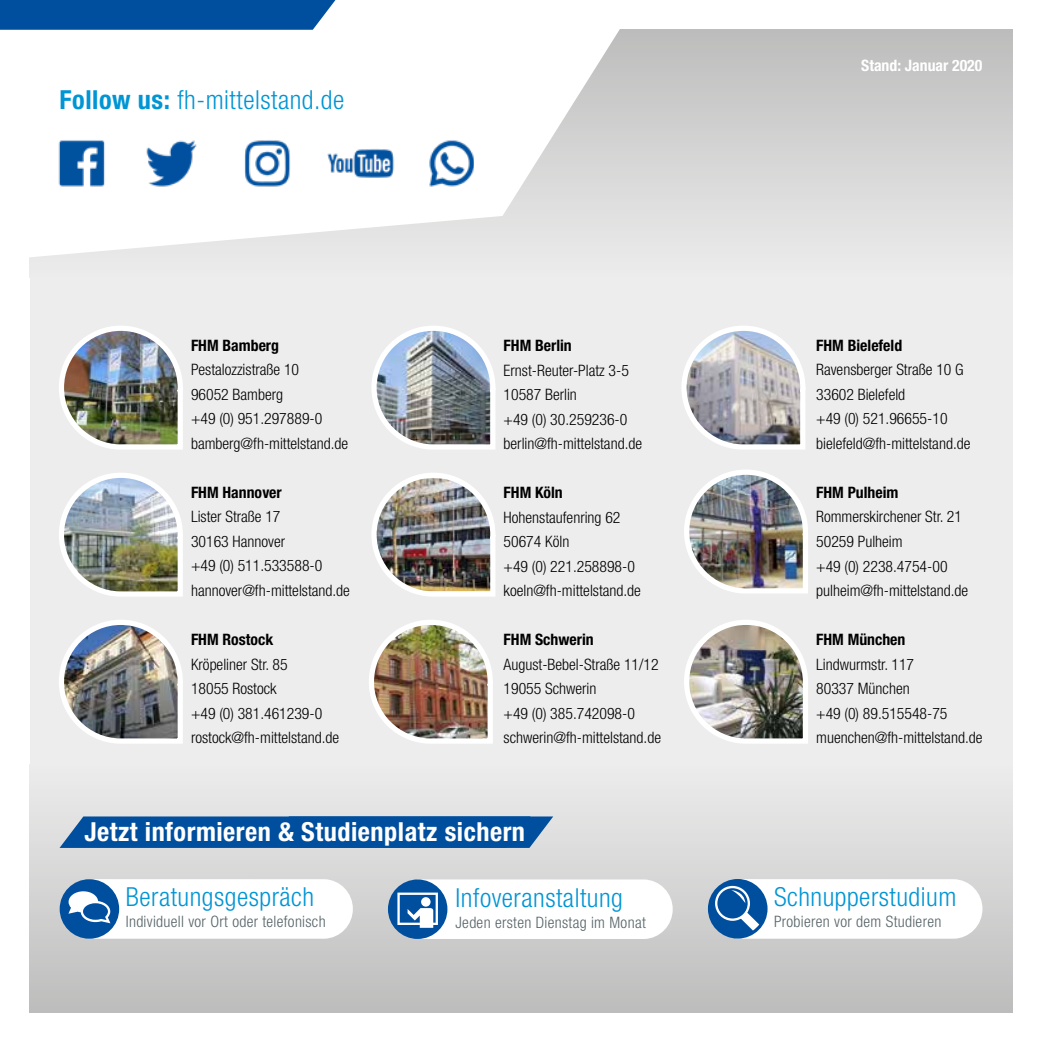
<style>
.page{position:relative;width:1042px;height:1042px;background:#fff}
.page>*{position:absolute;margin:0;border:0;box-sizing:border-box;transform-origin:0 0}
.t1{font:300 condensed 26.25px "Helvetica Neue LT Std";letter-spacing:.02em;color:#0095d4}
.t2{font:700 condensed 26.25px "Helvetica Neue LT Std";letter-spacing:.02em;color:#fff}
.t3{font:300 condensed 15.75px/24.5px "Helvetica Neue LT Std";color:#000}
.t4{font:700 condensed 15.75px "Helvetica Neue LT Std";color:#000}
.t5{font:300 condensed 15.75px "Helvetica Neue LT Std";letter-spacing:.02em;color:#566367}
.t6{font:700 condensed 15.75px "Helvetica Neue LT Std";color:#fff}
.s1{font-weight:700}
</style>
<div class="page">
<div style="left:30px;top:30px;width:982px;height:982px;background:#ededed"></div>
<div style="left:30px;top:764px;width:982px;height:248px;background:linear-gradient(to bottom,#ededed,#bdbdbd)"></div>
<div style="left:30px;top:30px;width:982px;height:248px;background:linear-gradient(to bottom,#bdbdbc,#ececec)"></div>
<svg style="left:29px;top:0;width:609px;height:258px;fill:#fff"></svg>
<img style="left:49px;top:130px;width:425px;height:56px">
<div style="left:0;top:0;width:335px;height:30px;background:#004f9f"></div>
<img style="left:687px;top:332px;width:116px;height:115px">
<div style="left:681px;top:326px;width:124px;height:123px;border:5px solid #fff;border-radius:59px"></div>
<img style="left:65px;top:479px;width:115px;height:115px">
<div style="left:59px;top:473px;width:124px;height:123px;border:5px solid #fff;border-radius:59px"></div>
<img style="left:65px;top:332px;width:115px;height:115px">
<div style="left:59px;top:326px;width:124px;height:123px;border:5px solid #fff;border-radius:59px"></div>
<img style="left:690px;top:475px;width:115px;height:116px">
<div style="left:684px;top:469px;width:124px;height:124px;border:5px solid #fff;border-radius:59px"></div>
<img style="left:375px;top:626px;width:115px;height:115px">
<div style="left:369px;top:620px;width:124px;height:123px;border:5px solid #fff;border-radius:59px"></div>
<img style="left:690px;top:626px;width:115px;height:115px">
<div style="left:684px;top:620px;width:124px;height:123px;border:5px solid #fff;border-radius:59px"></div>
<img style="left:377px;top:479px;width:116px;height:112px">
<div style="left:371px;top:473px;width:124px;height:123px;border:5px solid #fff;border-radius:59px"></div>
<img style="left:65px;top:626px;width:115px;height:115px">
<div style="left:59px;top:620px;width:124px;height:123px;border:5px solid #fff;border-radius:59px"></div>
<img style="left:377px;top:332px;width:116px;height:115px">
<div style="left:371px;top:326px;width:124px;height:123px;border:5px solid #fff;border-radius:59px"></div>
<div style="left:60px;top:879px;width:59px;height:59px;background:#004f9f;border-radius:50%"></div>
<svg style="left:68px;top:879px;width:285px;height:59px;background:#dfe9f2"></svg>
<div style="left:708px;top:879px;width:59px;height:59px;background:#004f9f;border-radius:50%"></div>
<div style="left:715px;top:886px;width:35px;height:35px;border:2px solid #fff;border-radius:50%"></div>
<svg style="left:731px;top:879px;width:251px;height:59px;background:#e4ecf4"></svg>
<div style="left:388px;top:879px;width:59px;height:60px;background:#004f9f;border-radius:50%"></div>
<svg style="left:397px;top:879px;width:276px;height:60px;background:#e0e9f2"></svg>
<svg style="left:60px;top:815px;width:493px;height:33px;background:#135ba4"></svg>
<h1 class="t1" style="left:60px;top:84px;width:286px"><span class="s1">Follow us:</span> fh-mittelstand.de</h1>
<p class="t4" style="left:191px;top:336px;width:90px">FHM Bamberg</p>
<p class="t3" style="left:191px;top:357px;width:159px">Pestalozzistraße 10<br>96052 Bamberg<br>+49 (0) 951.297889-0 bamberg@fh-mittelstand.de</p>
<p class="t4" style="left:191px;top:483px;width:92px">FHM Hannover</p>
<p class="t3" style="left:191px;top:504px;width:160px">Lister Straße 17<br>30163 Hannover<br>+49 (0) 511.533588-0 hannover@fh-mittelstand.de</p>
<p class="t4" style="left:191px;top:630px;width:84px">FHM Rostock</p>
<p class="t3" style="left:191px;top:652px;width:150px">Kröpeliner Str. 85<br>18055 Rostock<br>+49 (0) 381.461239-0 rostock@fh-mittelstand.de</p>
<p class="t4" style="left:503px;top:336px;width:70px">FHM Berlin</p>
<p class="t3" style="left:503px;top:358px;width:140px">Ernst-Reuter-Platz 3-5<br>10587 Berlin<br>+49 (0) 30.259236-0 berlin@fh-mittelstand.de</p>
<p class="t4" style="left:503px;top:483px;width:61px">FHM Köln</p>
<p class="t3" style="left:503px;top:504px;width:139px">Hohenstaufenring 62<br>50674 Köln<br>+49 (0) 221.258898-0 koeln@fh-mittelstand.de</p>
<p class="t4" style="left:503px;top:630px;width:92px">FHM Schwerin</p>
<p class="t3" style="left:503px;top:651px;width:159px">August-Bebel-Straße 11/12<br>19055 Schwerin<br>+49 (0) 385.742098-0 schwerin@fh-mittelstand.de</p>
<h1 class="t2" style="left:84px;top:816px;width:442px">Jetzt informieren &amp; Studienplatz sichern</h1>
<h1 class="t1" style="left:126px;top:881px;width:190px">Beratungsgespräch</h1>
<p class="t5" style="left:126px;top:912px;width:201px">Individuell vor Ort oder telefonisch</p>
<h1 class="t1" style="left:455px;top:882px;width:169px">Infoveranstaltung</h1>
<p class="t5" style="left:455px;top:913px;width:192px">Jeden ersten Dienstag im Monat</p>
<p class="t6" style="left:861px;top:56px;width:123px">Stand: Januar 2020</p>
<p class="t4" style="left:816px;top:336px;width:87px">FHM Bielefeld</p>
<p class="t3" style="left:816px;top:357px;width:156px">Ravensberger Straße 10 G<br>33602 Bielefeld<br>+49 (0) 521.96655-10 bielefeld@fh-mittelstand.de</p>
<p class="t4" style="left:816px;top:483px;width:84px">FHM Pulheim</p>
<p class="t3" style="left:816px;top:504px;width:153px">Rommerskirchener Str. 21<br>50259 Pulheim<br>+49 (0) 2238.4754-00 pulheim@fh-mittelstand.de</p>
<p class="t4" style="left:816px;top:630px;width:91px">FHM München</p>
<p class="t3" style="left:816px;top:651px;width:168px">Lindwurmstr. 117<br>80337 München<br>+49 (0) 89.515548-75 muenchen@fh-mittelstand.de</p>
<h1 class="t1" style="left:774px;top:881px;width:184px">Schnupperstudium</h1>
<p class="t5" style="left:774px;top:912px;width:169px">Probieren vor dem Studieren</p>
</div>
